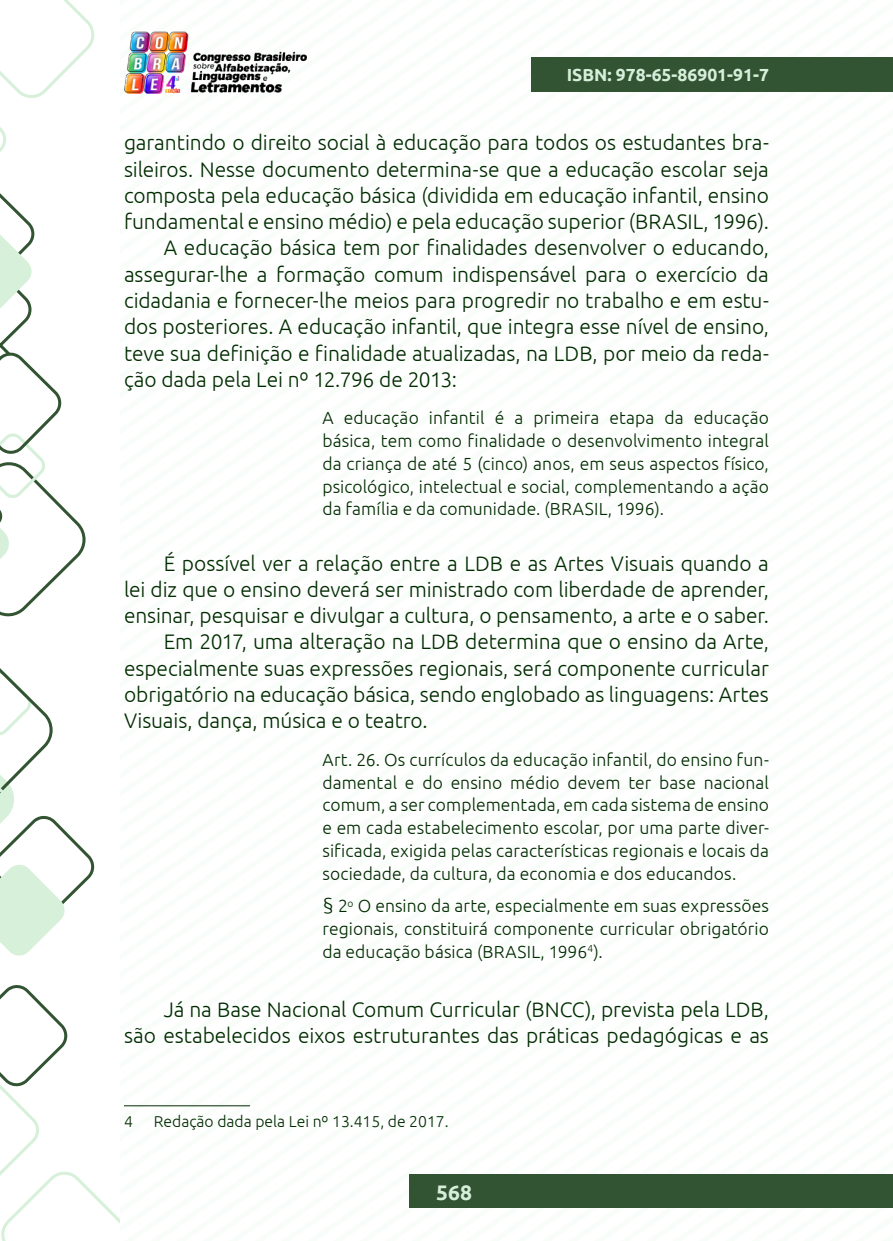
<style>
.page{position:relative;width:893px;height:1241px;background:#fff}
.page>*{position:absolute;margin:0;border:0;box-sizing:border-box;transform-origin:0 0}
._8_CORPO{font:300 21px/26.2px "Ubuntu";letter-spacing:-.005em;color:#002b00;text-align:justify}
.t1{font:700 21px "Ubuntu";color:#d6efda}
._12_CITACAO{font:300 17.5px/22.8px "Ubuntu";letter-spacing:.005em;color:#002b00;text-align:justify}
.t2{font:700 17.5px "Ubuntu";color:#d6efda}
._5_RODAPÉ{font:300 15.75px "Ubuntu";color:#002b00}
.s1{font-family:"Merriweather Sans"}
</style>
<div class="page">
<img style="left:124px;top:31px;width:182px;height:62px">
<div style="left:532px;top:57px;width:361px;height:35px;background:#335433"></div>
<div style="left:410px;top:1174px;width:483px;height:33px;background:#335433"></div>
<svg style="left:0;top:985px;width:119px;height:255px"></svg>
<svg style="left:0;top:0;width:94px;height:616px"></svg>
<svg style="left:0;top:668px;width:94px;height:288px"></svg>
<hr style="left:124px;top:1105px;width:126px;height:1px;background:#002b00">
<p class="t2" style="left:567px;top:64px;width:204px">ISBN: 978-65-86901-91-7</p>
<p class="_8_CORPO" style="left:124px;top:129px;width:646px">garantindo o direito social à educação para todos os estudantes bra&shy;sileiros. Nesse documento determina-se que a educação escolar seja composta pela educação básica (dividida em educação infantil, ensino fundamental e ensino médio) e pela educação superior (BRASIL, 1996).</p>
<p class="_8_CORPO" style="left:124px;top:234px;width:646px;text-indent:40px">A educação básica tem por finalidades desenvolver o educando, assegurar-lhe a formação comum indispensável para o exercício da cidadania e fornecer-lhe meios para progredir no trabalho e em estu&shy;dos posteriores. A educação infantil, que integra esse nível de ensino, teve sua definição e finalidade atualizadas, na LDB, por meio da reda&shy;ção dada pela Lei nº 12.796 de 2013:</p>
<p class="_12_CITACAO" style="left:322px;top:406px;width:448px">A educação infantil é a primeira etapa da educação básica, tem como finalidade o desenvolvimento integral da criança de até 5 (cinco) anos, em seus aspectos físico, psicológico, intelectual e social, complementando a ação da família e da comunidade. (BRASIL, 1996).</p>
<p class="_8_CORPO" style="left:124px;top:549px;width:646px;text-indent:40px">É possível ver a relação entre a LDB e as Artes Visuais quando a lei diz que o ensino deverá ser ministrado com liberdade de aprender, ensinar, pesquisar e divulgar a cultura, o pensamento, a arte e o saber.</p>
<p class="_8_CORPO" style="left:124px;top:628px;width:646px;text-indent:40px">Em 2017, uma alteração na LDB determina que o ensino da Arte, especialmente suas expressões regionais, será componente curricular obrigatório na educação básica, sendo englobado as linguagens: Artes Visuais, dança, música e o teatro.</p>
<p class="_12_CITACAO" style="left:322px;top:747px;width:448px">Art. 26. Os currículos da educação infantil, do ensino fun&shy;damental e do ensino médio devem ter base nacional comum, a ser complementada, em cada sistema de ensino e em cada estabelecimento escolar, por uma parte diver&shy;sificada, exigida pelas características regionais e locais da sociedade, da cultura, da economia e dos educandos.</p>
<p class="_12_CITACAO" style="left:322px;top:894px;width:448px"><span class="s1">§</span> 2<sup>o</sup> O ensino da arte, especialmente em suas expressões regionais, constituirá componente curricular obrigatório da educação básica (BRASIL, 1996<sup>4</sup>).</p>
<p class="_8_CORPO" style="left:124px;top:995px;width:646px;text-align:right">Já na Base Nacional Comum Curricular (BNCC), prevista pela LDB,<br>são estabelecidos eixos estruturantes das práticas pedagógicas e as</p>
<p class="_5_RODAPÉ" style="left:124px;top:1111px;width:10px">4</p>
<p class="_5_RODAPÉ" style="left:154px;top:1111px;width:296px">Redação dada pela Lei nº 13.415, de 2017.</p>
<p class="t1" style="left:436px;top:1178px;width:37px">568</p>
</div>
